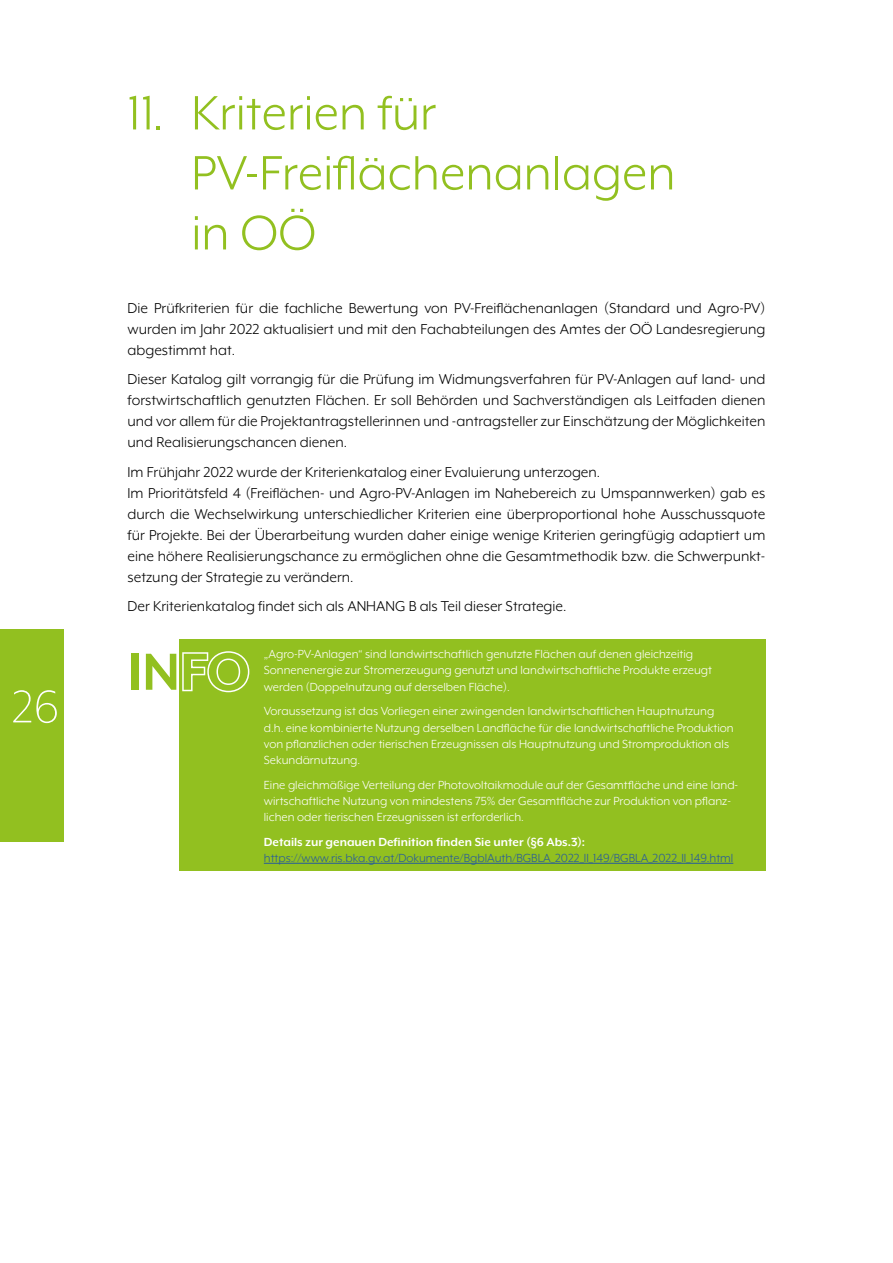
<style>
.page{position:relative;width:893px;height:1263px;background:#fff}
.page>*{position:absolute;margin:0;border:0;box-sizing:border-box;transform-origin:0 0}
.h1_gefüllt{font:700 60px "Mr Eaves XL Mod OT";color:#92c020}
.t1{font:55.5px/60px "Mr Eaves XL Mod OT";color:#92c020}
.t2{font:300 52.5px "Mr Eaves XL Mod OT";color:#fff}
.p_Fließtext{font:16.5px/21px "Mr Eaves XL Mod OT";color:#000;text-align:justify}
.p_Infotext_weiß{font:13.5px/16.2px "Mr Eaves XL Mod OT";color:#fff}
.p_Infotext_weiß-2{font:13.5px/16.2px "Mr Eaves XL Mod OT";color:#275b9b}
.s1{font-weight:700;color:#fff}
.s2{color:#fff}
</style>
<div class="page">
<div style="left:0;top:629px;width:64px;height:213px;background:#92c020"></div>
<div style="left:179px;top:639px;width:586px;height:231px;background:#92c020"></div>
<hr style="left:264px;top:863px;width:469px;height:1px;background:#275b9b">
<h3 class="t2" style="left:12px;top:678px;width:49px">26</h3>
<h2 class="t1" style="left:191px;top:82px;width:486px;text-indent:-64px">11. Kriterien für<br>PV-Freiflächenanlagen in OÖ</h2>
<p class="p_Fließtext" style="left:128px;top:297px;width:639px">Die Prüfkriterien für die fachliche Bewertung von PV-Freiflächenanlagen (Standard und Agro-PV) wurden im Jahr 2022 aktualisiert und mit den Fachabteilungen des Amtes der OÖ Landesregierung abgestimmt hat.</p>
<p class="p_Fließtext" style="left:128px;top:369px;width:639px">Dieser Katalog gilt vorrangig für die Prüfung im Widmungsverfahren für PV-Anlagen auf land- und forstwirtschaftlich genutzten Flächen. Er soll Behörden und Sachverständigen als Leitfaden dienen und vor allem für die Projektantragstellerinnen und -antragsteller zur Einschätzung der Möglichkeiten und Realisierungschancen dienen.</p>
<p class="p_Fließtext" style="left:128px;top:461px;width:474px">Im Frühjahr 2022 wurde der Kriterienkatalog einer Evaluierung unterzogen.</p>
<p class="p_Fließtext" style="left:128px;top:482px;width:639px">Im Prioritätsfeld 4 (Freiflächen- und Agro-PV-Anlagen im Nahebereich zu Umspannwerken) gab es durch die Wechselwirkung unterschiedlicher Kriterien eine überproportional hohe Ausschussquote für Projekte. Bei der Überarbeitung wurden daher einige wenige Kriterien geringfügig adaptiert um eine höhere Realisierungschance zu ermöglichen ohne die Gesamtmethodik bzw. die Schwerpunkt&shy;setzung der Strategie zu verändern.</p>
<p class="p_Fließtext" style="left:128px;top:596px;width:440px">Der Kriterienkatalog findet sich als ANHANG B als Teil dieser Strategie.</p>
<p class="p_Infotext_weiß" style="left:264px;top:646px;width:450px">„Agro-PV-Anlagen“ sind landwirtschaftlich genutzte Flächen auf denen gleichzeitig<br>Sonnenenergie zur Stromerzeugung genutzt und landwirtschaftliche Produkte erzeugt werden (Doppelnutzung auf derselben Fläche).</p>
<p class="p_Infotext_weiß" style="left:264px;top:703px;width:471px">Voraussetzung ist das Vorliegen einer zwingenden landwirtschaftlichen Hauptnutzung d.h. eine kombinierte Nutzung derselben Landfläche für die landwirtschaftliche Produktion von pflanzlichen oder tierischen Erzeugnissen als Hauptnutzung und Stromproduktion als Sekundärnutzung.</p>
<p class="p_Infotext_weiß" style="left:264px;top:776px;width:476px">Eine gleichmäßige Verteilung der Photovoltaikmodule auf der Gesamtfläche und eine land&shy;wirtschaftliche Nutzung von mindestens 75% der Gesamtfläche zur Produktion von pflanz&shy;lichen oder tierischen Erzeugnissen ist erforderlich.</p>
<p class="p_Infotext_weiß-2" style="left:264px;top:833px;width:471px"><span class="s1">Details zur genauen Definition finden Sie unter (§6 Abs.3): </span>https://www.ris.bka.gv.at/Dokumente/BgblAuth/BGBLA_2022_II_149/BGBLA_2022_II_149.html</p>
<p class="h1_gefüllt" style="left:128px;top:638px;width:124px">IN<span class="s2">FO</span></p>
</div>
